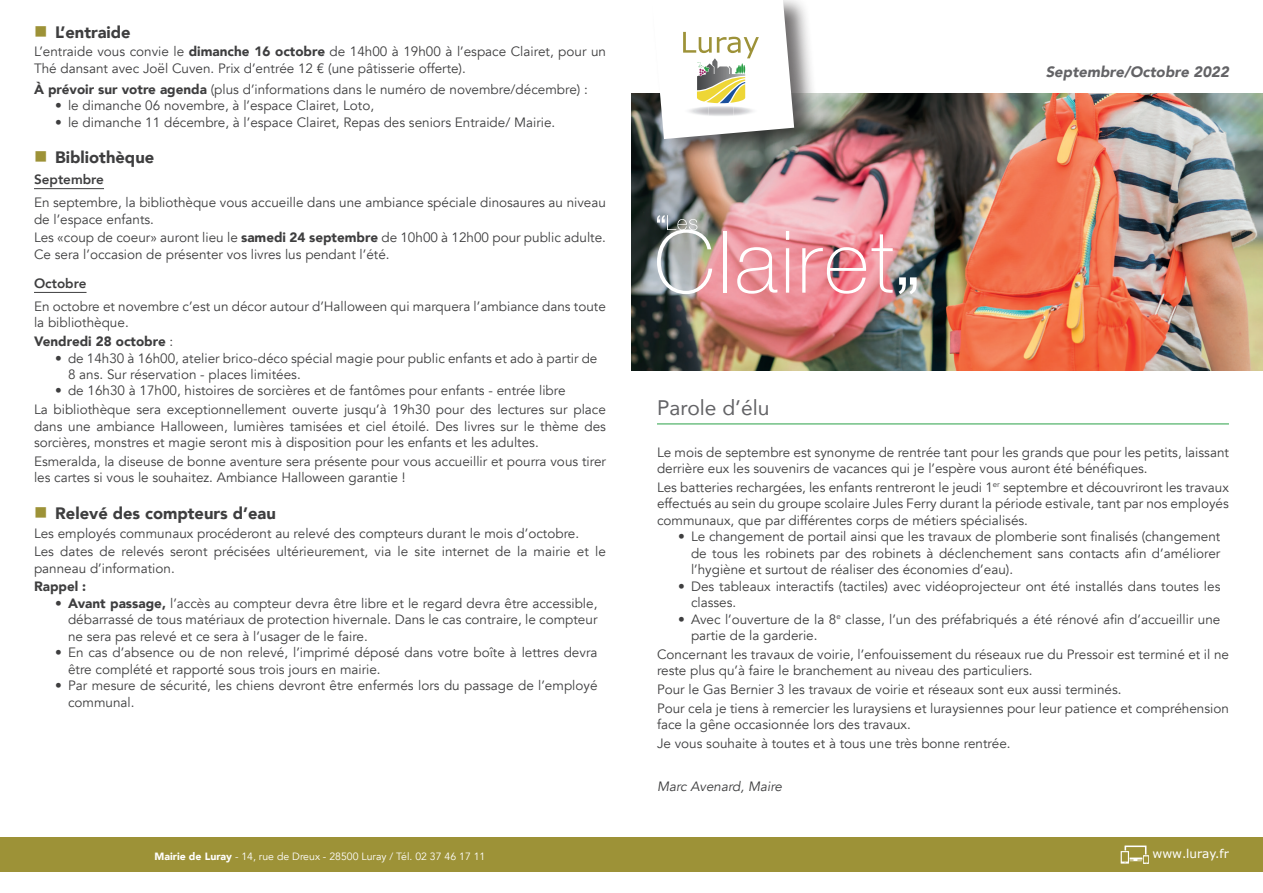
<style>
.page{position:relative;width:1263px;height:893px;background:#fff}
.page>*{position:absolute;margin:0;border:0;box-sizing:border-box;transform-origin:0 0}
.t1{font:21px "Avenir";color:#636366}
.t2{font:900 16.5px "Avenir";color:#3e3e3f}
.t3{font:italic 900 15px "Avenir";color:#636366}
.t4{font:13.5px/16.5px "Avenir";color:#3e3e3f}
.t5{font:900 13.5px "Avenir";color:#3e3e3f}
.t6{font:italic 13.5px "Avenir";color:#3e3e3f}
.t7{font:800 13.5px "Avenir";color:#3e3e3f}
.t8{font:12px "Verdana";color:#fff}
.t9{font:10.5px "Avenir";color:#fff}
.s1{font-weight:900}
.s2{font-weight:400}
</style>
<div class="page">
<div style="left:0;top:838px;width:1263px;height:34px;background:#9d9237"></div>
<hr style="left:657px;top:424px;width:572px;height:1px;background:#2ba148">
<img style="left:631px;top:94px;width:632px;height:276px">
<img style="left:657px;top:215px;width:55px;height:79px">
<hr style="left:723px;top:231px;width:3px;height:62px;background:#fff">
<svg style="left:737px;top:247px;width:40px;height:47px"></svg>
<svg style="left:786px;top:231px;width:3px;height:9px"></svg>
<hr style="left:786px;top:248px;width:3px;height:45px;background:#fff">
<img style="left:802px;top:234px;width:115px;height:60px">
<svg style="left:1121px;top:845px;width:28px;height:19px"></svg>
<div style="left:651px;top:0;width:169px;height:161px;background:#231f20;opacity:.65"></div>
<svg style="left:652px;top:0;width:142px;height:139px"></svg>
<hr style="left:34px;top:188px;width:70px;height:1px;background:#3e3e3f">
<hr style="left:34px;top:292px;width:53px;height:1px;background:#3e3e3f">
<p class="t2" style="left:55px;top:18px;width:77px">L’entraide</p>
<p class="t4" style="left:34px;top:44px;width:573px">L’entraide vous convie le <span class="s1">dimanche 16 octobre</span> de 14h00 à 19h00 à l’espace Clairet, pour un<br>Thé dansant avec Joël Cuven. Prix d’entrée 12 € (une pâtisserie offerte).</p>
<p class="t4" style="left:34px;top:81px;width:555px"><span class="s1">À prévoir sur votre agenda</span> (plus d’informations dans le numéro de novembre/décembre) :</p>
<p class="t4" style="left:55px;top:97px;width:320px">• le dimanche 06 novembre, à l’espace Clairet, Loto,</p>
<p class="t4" style="left:55px;top:114px;width:502px">• le dimanche 11 décembre, à l’espace Clairet, Repas des seniors Entraide/ Mairie.</p>
<p class="t2" style="left:55px;top:144px;width:101px">Bibliothèque</p>
<p class="t7" style="left:34px;top:169px;width:72px">Septembre</p>
<p class="t4" style="left:34px;top:194px;width:573px">En septembre, la bibliothèque vous accueille dans une ambiance spéciale dinosaures au niveau de l’espace enfants.</p>
<p class="t4" style="left:34px;top:230px;width:573px">Les «coup de coeur» auront lieu le <span class="s1">samedi 24 septembre</span> de 10h00 à 12h00 pour public adulte.<br>Ce sera l’occasion de présenter vos livres lus pendant l’été.</p>
<p class="t7" style="left:34px;top:273px;width:54px">Octobre</p>
<p class="t4" style="left:34px;top:298px;width:573px">En octobre et novembre c’est un décor autour d’Halloween qui marquera l’ambiance dans toute la bibliothèque.</p>
<p class="t5" style="left:34px;top:330px;width:141px">Vendredi 28 octobre <span class="s2">:</span></p>
<p class="t4" style="left:68px;top:350px;width:531px;text-indent:-13px">• de 14h30 à 16h00, atelier brico-déco spécial magie pour public enfants et ado à partir de<br>8 ans. Sur réservation - places limitées.</p>
<p class="t4" style="left:34px;top:382px;width:573px;line-height:18.6px;text-indent:21px">• de 16h30 à 17h00, histoires de sorcières et de fantômes pour enfants - entrée libre<br>La bibliothèque sera exceptionnellement ouverte jusqu’à 19h30 pour des lectures sur place</p>
<p class="t4" style="left:34px;top:418px;width:573px">dans une ambiance Halloween, lumières tamisées et ciel étoilé. Des livres sur le thème des sorcières, monstres et magie seront mis à disposition pour les enfants et les adultes.</p>
<p class="t4" style="left:34px;top:453px;width:573px">Esmeralda, la diseuse de bonne aventure sera présente pour vous accueillir et pourra vous tirer les cartes si vous le souhaitez. Ambiance Halloween garantie !</p>
<p class="t2" style="left:55px;top:499px;width:222px">Relevé des compteurs d’eau</p>
<p class="t4" style="left:34px;top:524px;width:573px;line-height:18.6px">Les employés communaux procéderont au relevé des compteurs durant le mois d’octobre.<br>Les dates de relevés seront précisées ultérieurement, via le site internet de la mairie et le</p>
<p class="t4" style="left:34px;top:560px;width:142px">panneau d’information.</p>
<p class="t5" style="left:34px;top:575px;width:54px">Rappel :</p>
<p class="t4" style="left:68px;top:595px;width:531px;text-align:justify;text-indent:-13px">• <span class="s1">Avant passage,</span> l’accès au compteur devra être libre et le regard devra être accessible, débarrassé de tous matériaux de protection hivernale. Dans le cas contraire, le compteur ne sera pas relevé et ce sera à l’usager de le faire.</p>
<p class="t4" style="left:68px;top:645px;width:531px;text-indent:-13px">• En cas d’absence ou de non relevé, l’imprimé déposé dans votre boîte à lettres devra être complété et rapporté sous trois jours en mairie.</p>
<p class="t4" style="left:68px;top:678px;width:531px;text-indent:-13px">• Par mesure de sécurité, les chiens devront être enfermés lors du passage de l’employé communal.</p>
<p class="t3" style="left:1046px;top:59px;width:185px">Septembre/Octobre 2022</p>
<h1 class="t1" style="left:657px;top:391px;width:114px">Parole d’élu</h1>
<p class="t4" style="left:657px;top:444px;width:573px">Le mois de septembre est synonyme de rentrée tant pour les grands que pour les petits, laissant derrière eux les souvenirs de vacances qui je l’espère vous auront été bénéfiques.</p>
<p class="t4" style="left:657px;top:479px;width:573px;text-align:justify">Les batteries rechargées, les enfants rentreront le jeudi 1<sup>er</sup> septembre et découvriront les travaux effectués au sein du groupe scolaire Jules Ferry durant la période estivale, tant par nos employés communaux, que par différentes corps de métiers spécialisés.</p>
<p class="t4" style="left:691px;top:528px;width:531px;text-align:justify;text-indent:-13px">• Le changement de portail ainsi que les travaux de plomberie sont finalisés (changement de tous les robinets par des robinets à déclenchement sans contacts afin d’améliorer l’hygiène et surtout de réaliser des économies d’eau).</p>
<p class="t4" style="left:691px;top:578px;width:531px;text-indent:-13px">• Des tableaux interactifs (tactiles) avec vidéoprojecteur ont été installés dans toutes les classes.</p>
<p class="t4" style="left:691px;top:611px;width:531px;text-indent:-13px">• Avec l’ouverture de la 8<sup>e</sup> classe, l’un des préfabriqués a été rénové afin d’accueillir une partie de la garderie.</p>
<p class="t4" style="left:657px;top:646px;width:573px">Concernant les travaux de voirie, l’enfouissement du réseaux rue du Pressoir est terminé et il ne reste plus qu’à faire le branchement au niveau des particuliers.</p>
<p class="t4" style="left:657px;top:680px;width:573px;line-height:18.6px">Pour le Gas Bernier 3 les travaux de voirie et réseaux sont eux aussi terminés.<br>Pour cela je tiens à remercier les luraysiens et luraysiennes pour leur patience et compréhension</p>
<p class="t4" style="left:657px;top:715px;width:355px;line-height:18.6px">face la gêne occasionnée lors des travaux.<br>Je vous souhaite à toutes et à tous une très bonne rentrée.</p>
<p class="t6" style="left:657px;top:779px;width:127px">Marc Avenard, Maire</p>
<p class="t9" style="left:155px;top:850px;width:332px"><span class="s1">Mairie de Luray</span> - 14, rue de Dreux - 28500 Luray / Tél. 02 37 46 17 11</p>
<p class="t8" style="left:1152px;top:846px;width:78px">www.luray.fr</p>
</div>
